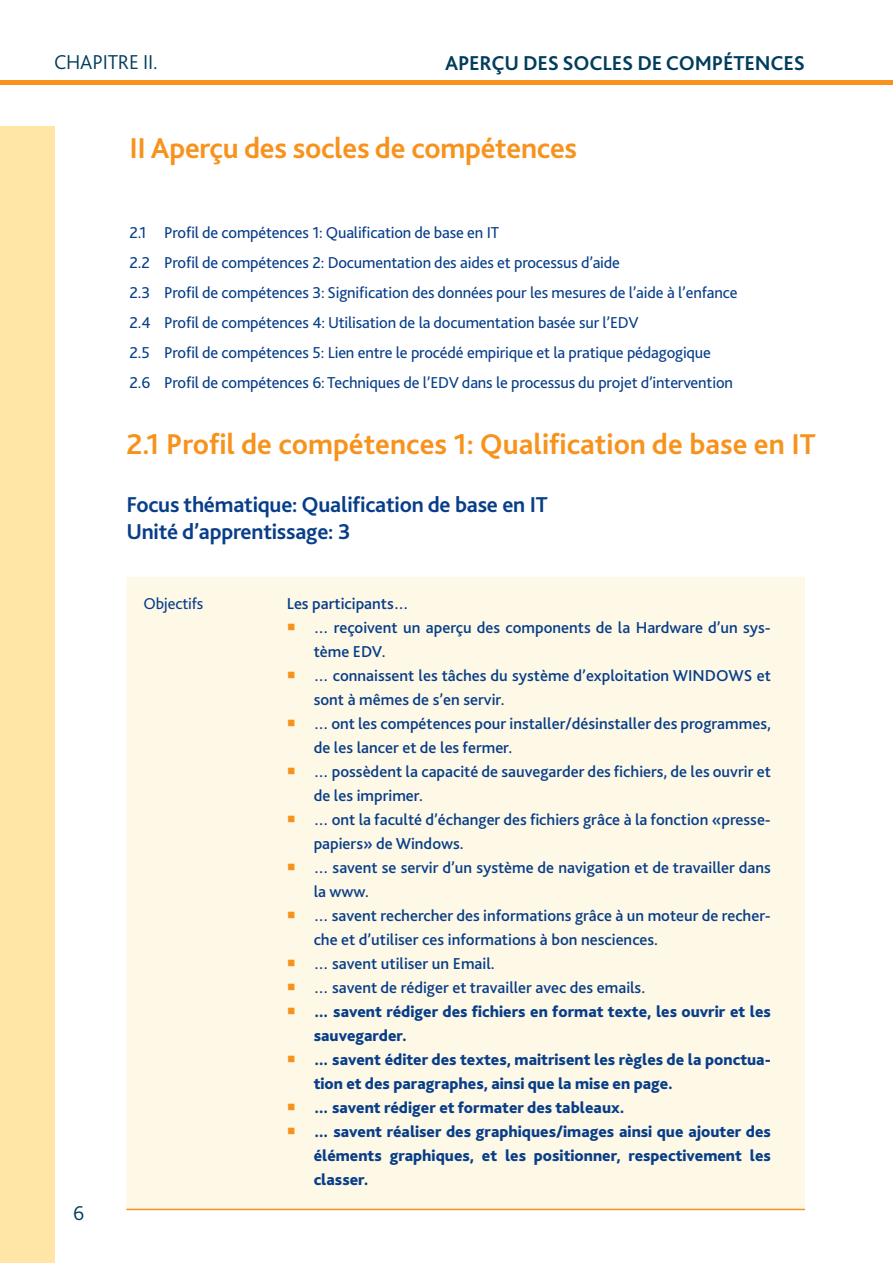
<style>
.page{position:relative;width:893px;height:1263px;background:#fff}
.page>*{position:absolute;margin:0;border:0;box-sizing:border-box;transform-origin:0 0}
.t1{font:700 30px "Bliss 2";color:#f7931d}
.t2{font:700 22.5px/27px "Bliss 2";letter-spacing:-.01em;color:#083e89}
.t3{font:700 21px "Bliss 2";letter-spacing:-.01em;color:#003d5c}
.t4{font:300 21px "Bliss 2";letter-spacing:-.01em;color:#003d5c}
.t5{font:500 16.5px/24px "Bliss 2";color:#083e89}
.t6{font:16.5px/30px "Bliss 2";letter-spacing:-.01em;color:#083e89}
.t7{font:800 16.5px/24px "Bliss 2";color:#083e89}
</style>
<div class="page">
<hr style="left:0;top:81px;width:893px;height:4px;background:#f7931d">
<div style="left:0;top:126px;width:54px;height:1137px;background:#ffe5a6"></div>
<div style="left:126px;top:577px;width:679px;height:632px;background:#fef8e6"></div>
<hr style="left:126px;top:1209px;width:144px;height:1px;background:#f7931d">
<hr style="left:270px;top:1209px;width:535px;height:1px;background:#f7931d">
<svg style="left:288px;top:623px;width:6px;height:7px"></svg>
<svg style="left:288px;top:671px;width:6px;height:7px"></svg>
<svg style="left:288px;top:719px;width:6px;height:7px"></svg>
<svg style="left:288px;top:767px;width:6px;height:7px"></svg>
<svg style="left:288px;top:815px;width:6px;height:7px"></svg>
<svg style="left:288px;top:863px;width:6px;height:7px"></svg>
<svg style="left:288px;top:911px;width:6px;height:7px"></svg>
<svg style="left:288px;top:959px;width:6px;height:7px"></svg>
<svg style="left:288px;top:983px;width:6px;height:7px"></svg>
<svg style="left:288px;top:1007px;width:6px;height:7px"></svg>
<svg style="left:288px;top:1055px;width:6px;height:7px"></svg>
<svg style="left:288px;top:1103px;width:6px;height:7px"></svg>
<svg style="left:288px;top:1127px;width:6px;height:7px"></svg>
<p class="t4" style="left:54px;top:49px;width:105px">CHAPITRE II .</p>
<p class="t3" style="left:445px;top:50px;width:359px">Aperçu des socles de compétences</p>
<h1 class="t1" style="left:130px;top:129px;width:449px">II Aperçu des socles de compétences</h1>
<p class="t6" style="left:130px;top:217px;width:609px">2.1 Profil de compétences 1: Qualification de base en IT<br>2.2 Profil de compétences 2: Documentation des aides et processus d’aide<br>2.3 Profil de compétences 3: Signification des données pour les mesures de l’aide à l’enfance 2.4 Profil de compétences 4: Utilisation de la documentation basée sur l’EDV<br>2.5 Profil de compétences 5: Lien entre le procédé empirique et la pratique pédagogique<br>2.6 Profil de compétences 6: Techniques de l’EDV dans le processus du projet d’intervention</p>
<h1 class="t1" style="left:126px;top:425px;width:691px">2.1 Profil de compétences 1: Qualification de base en IT</h1>
<h2 class="t2" style="left:126px;top:491px;width:423px">Focus thématique: Qualification de base en IT<br>Unité d’apprentissage: 3</h2>
<p class="t4" style="left:73px;top:1200px;width:13px">6</p>
<p class="t6" style="left:143px;top:588px;width:61px">Objectifs</p>
<p class="t5" style="left:314px;top:591px;width:459px;text-indent:-27px">Les participants…<br>… reçoivent un aperçu des components de la Hardware d’un sys&shy;tème EDV.<br>… connaissent les tâches du système d’exploitation WINDOWS et sont à mêmes de s’en servir.<br>… ont les compétences pour installer/désinstaller des programmes, de les lancer et de les fermer.<br>… possèdent la capacité de sauvegarder des fichiers, de les ouvrir et de les imprimer.<br>… ont la faculté d’échanger des fichiers grâce à la fonction «presse&shy;papiers» de Windows.<br>… savent se servir d’un système de navigation et de travailler dans la www.<br>… savent rechercher des informations grâce à un moteur de recher&shy;che et d’utiliser ces informations à bon nesciences.<br>… savent utiliser un Email.<br>… savent de rédiger et travailler avec des emails.</p>
<p class="t7" style="left:314px;top:999px;width:459px">… savent rédiger des fichiers en format texte, les ouvrir et les sauvegarder.<br>… savent éditer des textes, maitrisent les règles de la ponctua&shy;tion et des paragraphes, ainsi que la mise en page.<br>… savent rédiger et formater des tableaux.<br>… savent réaliser des graphiques/images ainsi que ajouter des éléments graphiques, et les positionner, respectivement les classer.</p>
</div>
